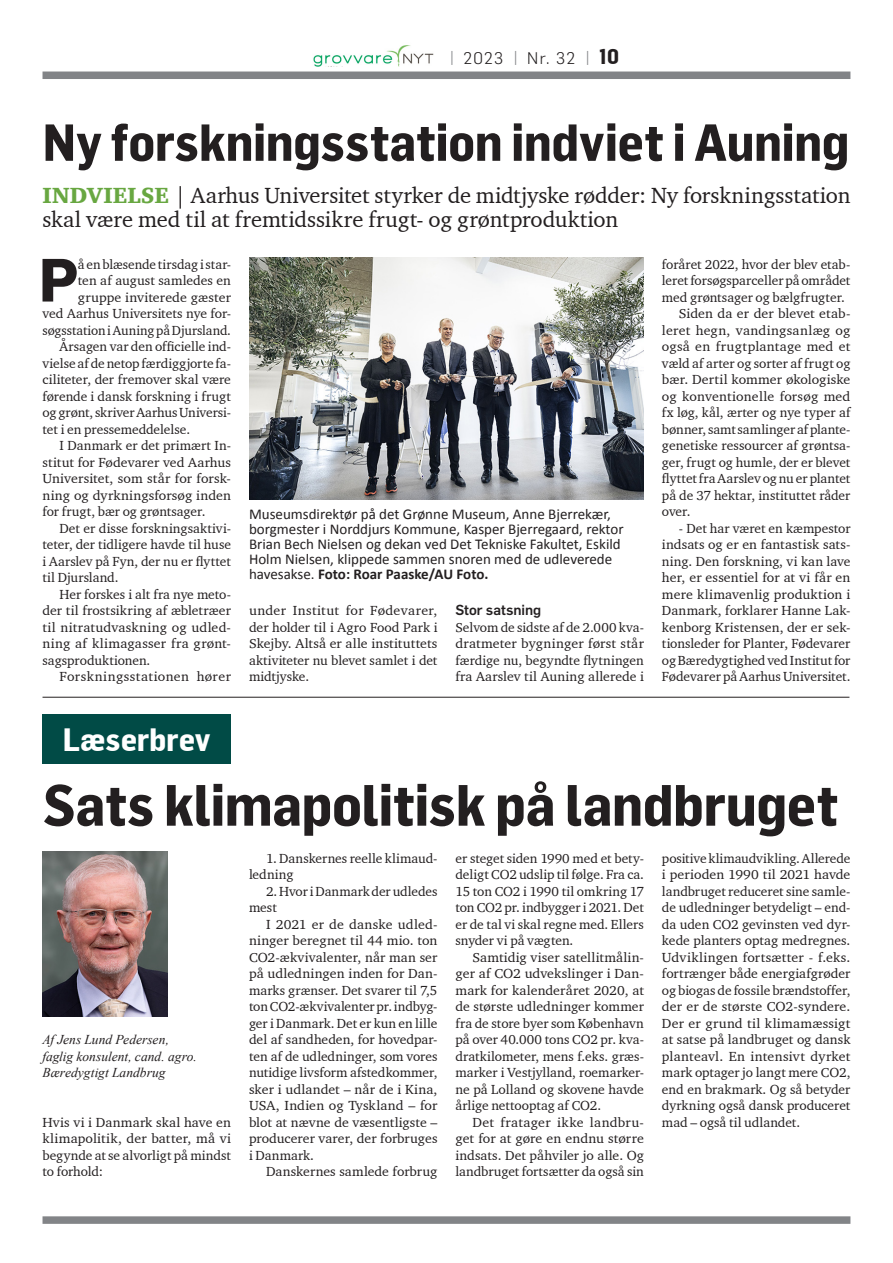
<style>
.page{position:relative;width:893px;height:1263px;background:#fff}
.page>*{position:absolute;margin:0;border:0;box-sizing:border-box;transform-origin:0 0}
.Unicial{font:700 59.85px "Flama";color:#231f20}
.RU_Flama_Semicond{font:700 57px "Flama Semicondensed";letter-spacing:-.015em;color:#231f20}
.RU_Flama_Semicond-2{font:700 51px "Flama Semicondensed";letter-spacing:-.015em;color:#231f20}
.RU_Flama_Semicond-3{font:700 31.5px "Flama Semicondensed";letter-spacing:-.005em;color:#fff}
.Underrubrik_med_grøn{font:22.5px/24px "Charter ITC";letter-spacing:-.005em;color:#231f20}
.t1{font:300 16.5px "Flama";letter-spacing:.08em;color:#231f20}
.Billedtekst{font:15px/15px "Calibri";color:#231f20}
.MR{font:500 14.25px "Flama";color:#231f20}
.BTI{font:13.5px/16.5px "Charter ITC";color:#231f20;text-align:justify}
.BT{font:13.5px/16.5px "Charter ITC";color:#231f20;text-align:justify}
.Unicial-2{font:13.5px/16.5px "Charter ITC";color:#231f20;text-align:right}
.BT-2{font:italic 13.5px "Times New Roman";color:#231f20}
.BTI-2{font:13.5px "Charter ITC";letter-spacing:.03em;color:#231f20}
.s1{font-size:18px;color:#828487}
.s2{font-family:"Flama Semicondensed";font-weight:700;font-size:21px}
.s3{font-family:"Charter ITC Blac";color:#68a741}
.s4{font-weight:700}
</style>
<div class="page">
<div style="left:43px;top:1216px;width:807px;height:8px;background:#828487"></div>
<div style="left:43px;top:72px;width:807px;height:7px;background:#828487"></div>
<img style="left:313px;top:45px;width:121px;height:21px">
<div style="left:343px;top:65px;width:55px;height:5px;background:#fff"></div>
<img style="left:43px;top:852px;width:124px;height:165px">
<div style="left:43px;top:714px;width:188px;height:50px;background:#014b46"></div>
<hr style="left:43px;top:697px;width:806px;height:1px;background:#231f20">
<img style="left:249px;top:258px;width:395px;height:242px">
<p class="t1" style="left:449px;top:47px;width:172px"><span class="s1">|</span> 2023 <span class="s1">|</span> Nr. 32 <span class="s1">|</span> <span class="s2">10</span></p>
<p class="RU_Flama_Semicond-2" style="left:43px;top:112px;width:809px">Ny forskningsstation indviet i Auning</p>
<p class="Underrubrik_med_grøn" style="left:43px;top:183px;width:809px"><span class="s3">INDVIELSE</span> | Aarhus Universitet styrker de midtjyske rødder: Ny forskningsstation skal være med til at fremtidssikre frugt- og grøntproduktion</p>
<p class="Unicial" style="left:39px;top:237px;width:41px">P</p>
<p class="Unicial-2" style="left:43px;top:255px;width:190px">å en blæsende tirsdag i star-<br>ten af august samledes en gruppe inviterede gæster<br>ved Aarhus Universitets nye for&shy;søgsstation i Auning på Djursland.</p>
<p class="BTI" style="left:43px;top:338px;width:190px;text-indent:17px">Årsagen var den officielle ind&shy;vielse af de netop færdiggjorte fa&shy;ciliteter, der fremover skal være førende i dansk forskning i frugt og grønt, skriver Aarhus Universi&shy;tet i en pressemeddelelse.</p>
<p class="BTI" style="left:43px;top:437px;width:190px;text-indent:17px">I Danmark er det primært In&shy;stitut for Fødevarer ved Aarhus Universitet, som står for forsk&shy;ning og dyrkningsforsøg inden for frugt, bær og grøntsager.</p>
<p class="BTI" style="left:43px;top:519px;width:190px;text-indent:17px">Det er disse forskningsaktivi&shy;teter, der tidligere havde til huse i Aarslev på Fyn, der nu er flyttet til Djursland.</p>
<p class="BTI" style="left:43px;top:585px;width:190px;text-indent:17px">Her forskes i alt fra nye meto&shy;der til frostsikring af æbletræer til nitratudvaskning og udled&shy;ning af klimagasser fra grønt&shy;sagsproduktionen.</p>
<p class="BTI-2" style="left:60px;top:668px;width:173px">Forskningsstationen hører</p>
<p class="BT" style="left:662px;top:255px;width:190px">foråret 2022, hvor der blev etab&shy;leret forsøgsparceller på området med grøntsager og bælgfrugter.</p>
<p class="BTI" style="left:662px;top:305px;width:190px;text-indent:17px">Siden da er der blevet etab&shy;leret hegn, vandingsanlæg og også en frugtplantage med et væld af arter og sorter af frugt og bær. Dertil kommer økologiske og konventionelle forsøg med fx løg, kål, ærter og nye typer af bønner, samt samlinger af plante&shy;genetiske ressourcer af grøntsa&shy;ger, frugt og humle, der er blevet flyttet fra Aarslev og nu er plantet på de 37 hektar, instituttet råder over.</p>
<p class="BTI" style="left:662px;top:519px;width:190px;text-indent:17px">- Det har været en kæmpestor indsats og er en fantastisk sats&shy;ning. Den forskning, vi kan lave her, er essentiel for at vi får en mere klimavenlig produktion i Danmark, forklarer Hanne Lak&shy;kenborg Kristensen, der er sek&shy;tionsleder for Planter, Fødevarer og Bæredygtighed ved Institut for Fødevarer på Aarhus Universitet.</p>
<p class="Billedtekst" style="left:249px;top:506px;width:376px">Museumsdirektør på det Grønne Museum, Anne Bjerrekær, borgmester i Norddjurs Kommune, Kasper Bjerregaard, rektor Brian Bech Nielsen og dekan ved Det Tekniske Fakultet, Eskild Holm Nielsen, klippede sammen snoren med de udleverede havesakse. <span class="s4">Foto: Roar Paaske/AU Foto.</span></p>
<p class="BTI" style="left:249px;top:602px;width:190px">under Institut for Fødevarer, der holder til i Agro Food Park i Skejby. Altså er alle instituttets aktiviteter nu blevet samlet i det midtjyske.</p>
<p class="MR" style="left:455px;top:600px;width:87px">Stor satsning</p>
<p class="BT" style="left:455px;top:618px;width:190px">Selvom de sidste af de 2.000 kva&shy;dratmeter bygninger først står færdige nu, begyndte flytningen fra Aarslev til Auning allerede i</p>
<p class="RU_Flama_Semicond-3" style="left:63px;top:721px;width:149px">Læserbrev</p>
<p class="RU_Flama_Semicond" style="left:43px;top:771px;width:798px">Sats klimapolitisk på landbruget</p>
<p class="BT-2" style="left:43px;top:1030px;width:128px">Af Jens Lund Pedersen,</p>
<p class="BT-2" style="left:43px;top:1047px;width:156px">faglig konsulent, cand. agro.</p>
<p class="BT-2" style="left:43px;top:1063px;width:125px">Bæredygtigt Landbrug</p>
<p class="BT" style="left:43px;top:1113px;width:190px">Hvis vi i Danmark skal have en klimapolitik, der batter, må vi begynde at se alvorligt på mindst to forhold:</p>
<p class="BTI" style="left:249px;top:849px;width:190px;text-indent:17px">1. Danskernes reelle klimaud&shy;ledning</p>
<p class="BTI" style="left:249px;top:882px;width:190px;text-indent:17px">2. Hvor i Danmark der udledes mest</p>
<p class="BTI" style="left:249px;top:915px;width:190px;text-indent:17px">I 2021 er de danske udled&shy;ninger beregnet til 44 mio. ton CO2-ækvivalenter, når man ser på udledningen inden for Dan&shy;marks grænser. Det svarer til 7,5 ton CO2-ækvivalenter pr. indbyg&shy;ger i Danmark. Det er kun en lille del af sandheden, for hovedpar&shy;ten af de udledninger, som vores nutidige livsform afstedkommer, sker i udlandet – når de i Kina, USA, Indien og Tyskland – for blot at nævne de væsentligste – producerer varer, der forbruges i Danmark.</p>
<p class="BTI" style="left:266px;top:1163px;width:173px">Danskernes samlede forbrug</p>
<p class="BTI" style="left:455px;top:849px;width:190px">er steget siden 1990 med et bety&shy;deligt CO2 udslip til følge. Fra ca.<br>15 ton CO2 i 1990 til omkring 17 ton CO2 pr. indbygger i 2021. Det er de tal vi skal regne med. Ellers snyder vi på vægten.</p>
<p class="BTI" style="left:455px;top:948px;width:190px;text-indent:17px">Samtidig viser satellitmålin&shy;ger af CO2 udvekslinger i Dan&shy;mark for kalenderåret 2020, at de største udledninger kommer fra de store byer som København på over 40.000 tons CO2 pr. kva&shy;dratkilometer, mens f.eks. græs&shy;marker i Vestjylland, roemarker&shy;ne på Lolland og skovene havde årlige nettooptag af CO2.</p>
<p class="BTI" style="left:455px;top:1113px;width:190px;text-indent:17px">Det fratager ikke landbru&shy;get for at gøre en endnu større indsats. Det påhviler jo alle. Og landbruget fortsætter da også sin</p>
<p class="BTI" style="left:662px;top:849px;width:190px">positive klimaudvikling. Allerede i perioden 1990 til 2021 havde landbruget reduceret sine samle&shy;de udledninger betydeligt – end&shy;da uden CO2 gevinsten ved dyr&shy;kede planters optag medregnes.<br>Udviklingen fortsætter - f.eks. fortrænger både energiafgrøder og biogas de fossile brændstoffer, der er de største CO2-syndere.<br>Der er grund til klimamæssigt at satse på landbruget og dansk planteavl. En intensivt dyrket mark optager jo langt mere CO2, end en brakmark. Og så betyder dyrkning også dansk produceret mad – også til udlandet.</p>
</div>
